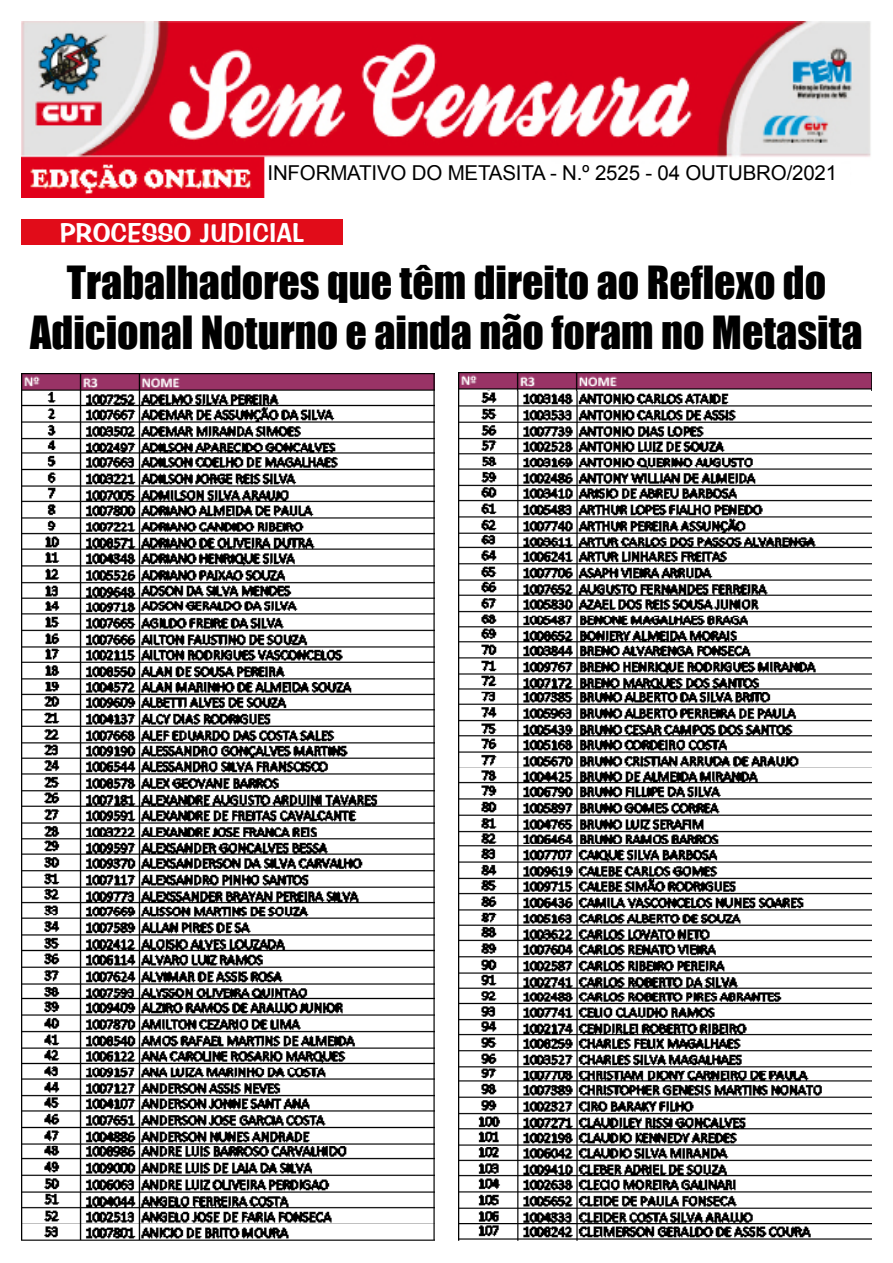
<style>
.page{position:relative;width:893px;height:1263px;background:#fff}
.page>*{position:absolute;margin:0;border:0;box-sizing:border-box;transform-origin:0 0}
.t1{font:42px/50.4px "Impact";color:#000;text-align:center}
.t2{font:27px "Impress BT";color:#fff}
.t3{font:20.55px "Arial";letter-spacing:-.01em;color:#000}
</style>
<div class="page">
<img style="left:21px;top:21px;width:850px;height:176px">
<div style="left:267px;top:164px;width:583px;height:29px;background:#fff"></div>
<div style="left:21px;top:219px;width:322px;height:25px;background:#e10c19"></div>
<img style="left:21px;top:373px;width:413px;height:868px">
<img style="left:458px;top:373px;width:414px;height:868px">
<p class="t3" style="left:268px;top:159px;width:571px">INFORMATIVO DO METASITA - N.º 2525 - 04 OUTUBRO/2021</p>
<p class="t2" style="left:60px;top:216px;width:246px">PROCESSO JUDICIAL</p>
<p class="t1" style="left:30px;top:256px;width:834px">Trabalhadores que têm direito ao Reflexo do<br>Adicional Noturno e ainda não foram no Metasita</p>
</div>
